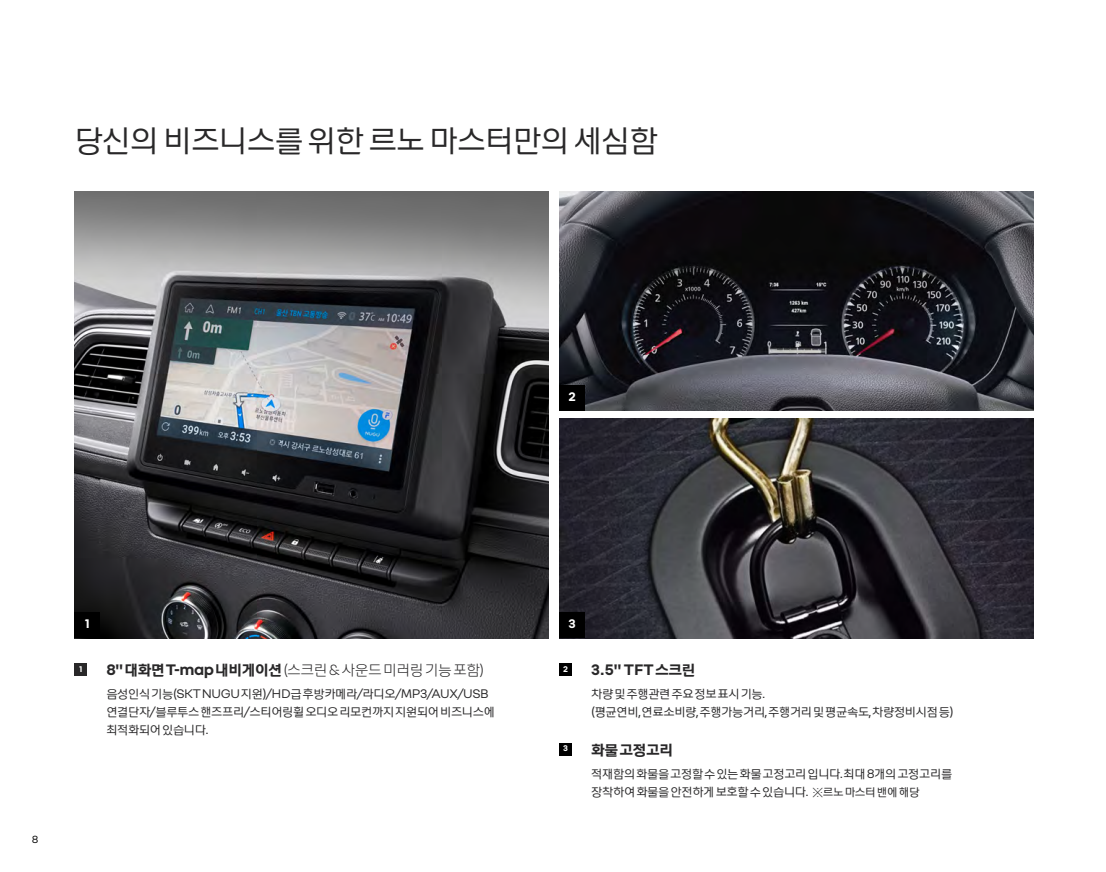
<style>
.page{position:relative;width:1106px;height:872px;background:#fff}
.page>*{position:absolute;margin:0;border:0;box-sizing:border-box;transform-origin:0 0}
.t1{font:34.5px "Nouvel RKR";letter-spacing:-.03em;color:#292829}
.t2{font:300 16.5px "Nouvel RKR";letter-spacing:-.03em;color:#292829}
.t3{font:700 16.5px "Nouvel RKR";letter-spacing:-.03em;color:#292829}
.t4{font:13.5px/18px "Nouvel RKR";letter-spacing:-.03em;color:#292829}
.t5{font:700 13.5px "Nouvel R";color:#fff}
.t6{font:11.25px "Nouvel R";color:#000}
.t7{font:700 9px "Nouvel R";color:#fff}
.s1{font-size:12.75px}
.s2{font-weight:700}
</style>
<div class="page">
<img style="left:74px;top:191px;width:475px;height:447px">
<img style="left:559px;top:191px;width:474px;height:220px">
<img style="left:559px;top:419px;width:474px;height:219px">
<div style="left:559px;top:612px;width:26px;height:26px;background:#000"></div>
<div style="left:559px;top:385px;width:26px;height:26px;background:#000"></div>
<div style="left:74px;top:612px;width:26px;height:26px;background:#000"></div>
<div style="left:74px;top:663px;width:13px;height:13px;background:#292829"></div>
<div style="left:559px;top:663px;width:13px;height:13px;background:#000"></div>
<div style="left:559px;top:742px;width:13px;height:13px;background:#000"></div>
<h1 class="t1" style="left:74px;top:118px;width:585px">당신의 비즈니스를 위한 르노 마스터만의 세심함</h1>
<p class="t5" style="left:568px;top:387px;width:9px">2</p>
<p class="t6" style="left:32px;top:832px;width:8px">8</p>
<p class="t5" style="left:85px;top:615px;width:6px">1</p>
<p class="t5" style="left:568px;top:615px;width:9px">3</p>
<p class="t7" style="left:79px;top:663px;width:5px">1</p>
<p class="t3" style="left:591px;top:659px;width:106px">3.5" TFT 스크린</p>
<p class="t4" style="left:591px;top:684px;width:364px">차량 및 주행관련 주요 정보 표시 기능.<br>(평균연비, 연료소비량, 주행가능거리, 주행거리 및 평균속도, 차량정비시점 등)</p>
<p class="t3" style="left:591px;top:738px;width:83px">화물 고정고리</p>
<p class="t4" style="left:591px;top:764px;width:362px">적재함의 화물을 고정할 수 있는 화물 고정고리 입니다. 최대 8개의 고정고리를 장착하여 화물을 안전하게 보호할 수 있습니다. <span class="s1">※르노 마스터 밴에 해당</span></p>
<p class="t2" style="left:106px;top:659px;width:379px"><span class="s2">8" 대화면 T-map 내비게이션</span>(스크린 &amp; 사운드 미러링 기능 포함)</p>
<p class="t4" style="left:106px;top:684px;width:390px">음성인식 기능(SKT NUGU 지원)/HD급 후방카메라/라디오/MP3/AUX/USB 연결단자/블루투스 핸즈프리/스티어링휠 오디오 리모컨까지 지원되어 비즈니스에 최적화되어 있습니다.</p>
<p class="t7" style="left:563px;top:663px;width:6px">2</p>
<p class="t7" style="left:563px;top:742px;width:6px">3</p>
</div>
